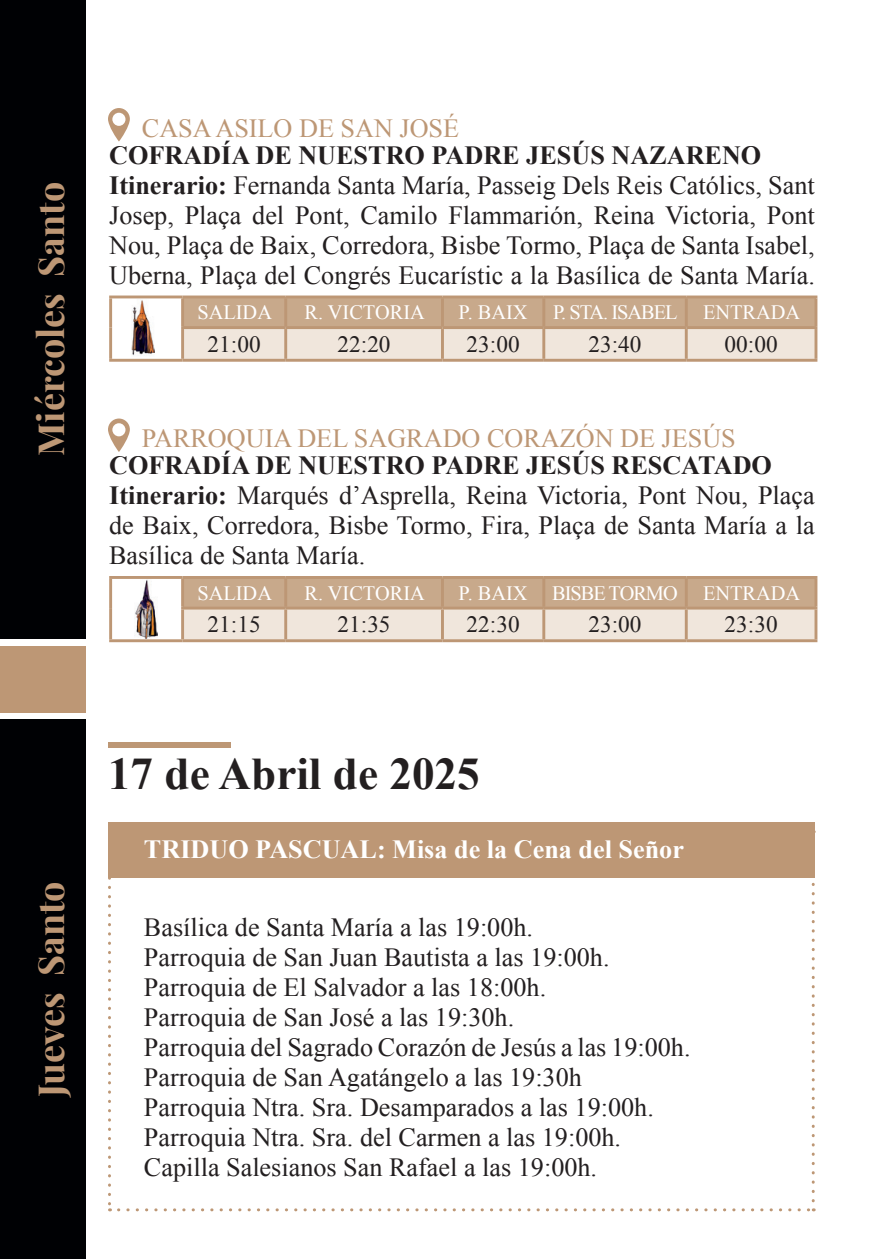
<style>
.page{position:relative;width:893px;height:1259px;background:#fff}
.page>*{position:absolute;margin:0;border:0;box-sizing:border-box;transform-origin:0 0}
.t1{font:700 45.3px "Times New Roman";color:#231f20}
.t2{font:700 36px "Playfair Display";color:#bd9775}
.t3{font:26.1px/30px "Times New Roman";color:#231f20}
.t4{font:26.1px "Times New Roman";color:#bd9775}
.t5{font:700 26.1px "Times New Roman";color:#fff}
.t6{font:23.4px "Times New Roman";color:#231f20}
.t7{font:20.4px "Times New Roman";color:#fff}
.t8{font:20.4px "Times New Roman";letter-spacing:-.05em;color:#fff}
.s1{font-weight:700}
</style>
<div class="page">
<svg style="left:108px;top:877px;width:3px;height:334px"></svg>
<svg style="left:119px;top:1208px;width:695px;height:3px"></svg>
<svg style="left:812px;top:877px;width:3px;height:323px"></svg>
<div style="left:108px;top:821px;width:707px;height:56px;background:#bd9775"></div>
<svg style="left:108px;top:108px;width:22px;height:33px"></svg>
<svg style="left:184px;top:298px;width:630px;height:61px;background:#dcc7b4"></svg>
<hr style="left:183px;top:295px;width:103px;height:3px;background:#bd9775">
<hr style="left:181px;top:298px;width:3px;height:28px;background:#bd9775">
<hr style="left:286px;top:295px;width:156px;height:3px;background:#bd9775">
<hr style="left:284px;top:298px;width:3px;height:28px;background:#bd9775">
<hr style="left:442px;top:295px;width:102px;height:3px;background:#bd9775">
<hr style="left:441px;top:298px;width:3px;height:28px;background:#bd9775">
<hr style="left:544px;top:295px;width:142px;height:3px;background:#bd9775">
<hr style="left:542px;top:298px;width:3px;height:28px;background:#bd9775">
<hr style="left:686px;top:295px;width:131px;height:3px;background:#bd9775">
<hr style="left:685px;top:298px;width:3px;height:28px;background:#bd9775">
<hr style="left:814px;top:298px;width:3px;height:28px;background:#bd9775">
<hr style="left:181px;top:326px;width:105px;height:3px;background:#bd9775">
<hr style="left:181px;top:329px;width:3px;height:30px;background:#bd9775">
<hr style="left:286px;top:326px;width:156px;height:3px;background:#bd9775">
<hr style="left:284px;top:329px;width:3px;height:30px;background:#bd9775">
<hr style="left:442px;top:326px;width:102px;height:3px;background:#bd9775">
<hr style="left:441px;top:329px;width:3px;height:30px;background:#bd9775">
<hr style="left:544px;top:326px;width:142px;height:3px;background:#bd9775">
<hr style="left:542px;top:329px;width:3px;height:30px;background:#bd9775">
<hr style="left:686px;top:326px;width:131px;height:3px;background:#bd9775">
<hr style="left:685px;top:329px;width:3px;height:30px;background:#bd9775">
<hr style="left:814px;top:329px;width:3px;height:30px;background:#bd9775">
<hr style="left:183px;top:359px;width:103px;height:3px;background:#bd9775">
<hr style="left:286px;top:359px;width:156px;height:3px;background:#bd9775">
<hr style="left:442px;top:359px;width:102px;height:3px;background:#bd9775">
<hr style="left:544px;top:359px;width:142px;height:3px;background:#bd9775">
<hr style="left:686px;top:359px;width:131px;height:3px;background:#bd9775">
<hr style="left:109px;top:295px;width:74px;height:3px;background:#bd9775">
<hr style="left:109px;top:298px;width:3px;height:30px;background:#bd9775">
<hr style="left:109px;top:328px;width:3px;height:31px;background:#bd9775">
<hr style="left:109px;top:359px;width:74px;height:3px;background:#bd9775">
<img style="left:132px;top:300px;width:23px;height:56px">
<svg style="left:108px;top:418px;width:22px;height:34px"></svg>
<svg style="left:184px;top:579px;width:630px;height:60px;background:#dcc8b4"></svg>
<hr style="left:183px;top:576px;width:103px;height:3px;background:#bd9775">
<hr style="left:181px;top:579px;width:3px;height:27px;background:#bd9775">
<hr style="left:286px;top:576px;width:156px;height:3px;background:#bd9775">
<hr style="left:284px;top:579px;width:3px;height:27px;background:#bd9775">
<hr style="left:442px;top:576px;width:102px;height:3px;background:#bd9775">
<hr style="left:441px;top:579px;width:3px;height:27px;background:#bd9775">
<hr style="left:544px;top:576px;width:142px;height:3px;background:#bd9775">
<hr style="left:542px;top:579px;width:3px;height:27px;background:#bd9775">
<hr style="left:686px;top:576px;width:131px;height:3px;background:#bd9775">
<hr style="left:685px;top:579px;width:3px;height:27px;background:#bd9775">
<hr style="left:814px;top:579px;width:3px;height:27px;background:#bd9775">
<hr style="left:181px;top:606px;width:105px;height:3px;background:#bd9775">
<hr style="left:181px;top:609px;width:3px;height:30px;background:#bd9775">
<hr style="left:286px;top:606px;width:156px;height:3px;background:#bd9775">
<hr style="left:284px;top:609px;width:3px;height:30px;background:#bd9775">
<hr style="left:442px;top:606px;width:102px;height:3px;background:#bd9775">
<hr style="left:441px;top:609px;width:3px;height:30px;background:#bd9775">
<hr style="left:544px;top:606px;width:142px;height:3px;background:#bd9775">
<hr style="left:542px;top:609px;width:3px;height:30px;background:#bd9775">
<hr style="left:686px;top:606px;width:131px;height:3px;background:#bd9775">
<hr style="left:685px;top:609px;width:3px;height:30px;background:#bd9775">
<hr style="left:814px;top:609px;width:3px;height:30px;background:#bd9775">
<hr style="left:183px;top:639px;width:103px;height:3px;background:#bd9775">
<hr style="left:286px;top:639px;width:156px;height:3px;background:#bd9775">
<hr style="left:442px;top:639px;width:102px;height:3px;background:#bd9775">
<hr style="left:544px;top:639px;width:142px;height:3px;background:#bd9775">
<hr style="left:686px;top:639px;width:131px;height:3px;background:#bd9775">
<hr style="left:109px;top:576px;width:74px;height:3px;background:#bd9775">
<hr style="left:109px;top:579px;width:3px;height:29px;background:#bd9775">
<hr style="left:109px;top:608px;width:3px;height:31px;background:#bd9775">
<hr style="left:109px;top:639px;width:74px;height:3px;background:#bd9775">
<img style="left:134px;top:579px;width:23px;height:59px">
<div style="left:108px;top:741px;width:123px;height:6px;background:#bd9775"></div>
<div style="left:0;top:0;width:85px;height:638px;background:#000104"></div>
<div style="left:0;top:719px;width:85px;height:540px;background:#000104"></div>
<div style="left:0;top:645px;width:85px;height:67px;background:#bd9775"></div>
<h2 class="t2" style="left:22px;top:456px;width:275px;rotate:-90deg">Miércoles Santo</h2>
<p class="t4" style="left:142px;top:111px;width:319px">CASA ASILO DE SAN JOSÉ</p>
<p class="t3" style="left:109px;top:140px;width:707px"><span class="s1">COFRADÍA DE NUESTRO PADRE JESÚS NAZARENO Itinerario:</span> Fernanda Santa María, Passeig Dels Reis Católics, Sant Josep, Plaça del Pont, Camilo Flammarión, Reina Victoria, Pont Nou, Plaça de Baix, Corredora, Bisbe Tormo, Plaça de Santa Isabel, Uberna, Plaça del Congrés Eucarístic a la Basílica de Santa María.</p>
<p class="t7" style="left:197px;top:299px;width:76px">SALIDA</p>
<p class="t7" style="left:304px;top:299px;width:122px">R. VICTORIA</p>
<p class="t7" style="left:459px;top:299px;width:71px">P. BAIX</p>
<p class="t8" style="left:553px;top:299px;width:249px">P. STA. ISABEL ENTRADA</p>
<p class="t6" style="left:208px;top:328px;width:55px">21:00</p>
<p class="t6" style="left:338px;top:328px;width:55px">22:20</p>
<p class="t6" style="left:467px;top:328px;width:55px">23:00</p>
<p class="t6" style="left:588px;top:328px;width:55px">23:40</p>
<p class="t6" style="left:725px;top:328px;width:55px">00:00</p>
<p class="t4" style="left:142px;top:421px;width:595px">PARROQUIA DEL SAGRADO CORAZÓN DE JESÚS</p>
<p class="t3" style="left:109px;top:450px;width:707px"><span class="s1">COFRADÍA DE NUESTRO PADRE JESÚS RESCATADO Itinerario:</span> Marqués d’Asprella, Reina Victoria, Pont Nou, Plaça de Baix, Corredora, Bisbe Tormo, Fira, Plaça de Santa María a la Basílica de Santa María.</p>
<p class="t7" style="left:197px;top:579px;width:76px">SALIDA</p>
<p class="t7" style="left:304px;top:579px;width:122px">R. VICTORIA</p>
<p class="t7" style="left:459px;top:579px;width:343px">P. BAIX BISBE TORMO ENTRADA</p>
<p class="t6" style="left:208px;top:609px;width:55px">21:15</p>
<p class="t6" style="left:338px;top:609px;width:55px">21:35</p>
<p class="t6" style="left:467px;top:609px;width:55px">22:30</p>
<p class="t6" style="left:588px;top:609px;width:55px">23:00</p>
<p class="t6" style="left:725px;top:609px;width:55px">23:30</p>
<h2 class="t2" style="left:22px;top:1097px;width:218px;rotate:-90deg">Jueves Santo</h2>
<h1 class="t1" style="left:108px;top:743px;width:373px">17 de Abril de 2025</h1>
<p class="t5" style="left:144px;top:831px;width:542px">TRIDUO PASCUAL: Misa de la Cena del Señor</p>
<p class="t3" style="left:144px;top:912px;width:548px">Basílica de Santa María a las 19:00h.<br>Parroquia de San Juan Bautista a las 19:00h.<br>Parroquia de El Salvador a las 18:00h.<br>Parroquia de San José a las 19:30h.<br>Parroquia del Sagrado Corazón de Jesús a las 19:00h.<br>Parroquia de San Agatángelo a las 19:30h<br>Parroquia Ntra. Sra. Desamparados a las 19:00h.<br>Parroquia Ntra. Sra. del Carmen a las 19:00h.<br>Capilla Salesianos San Rafael a las 19:00h.</p>
</div>
